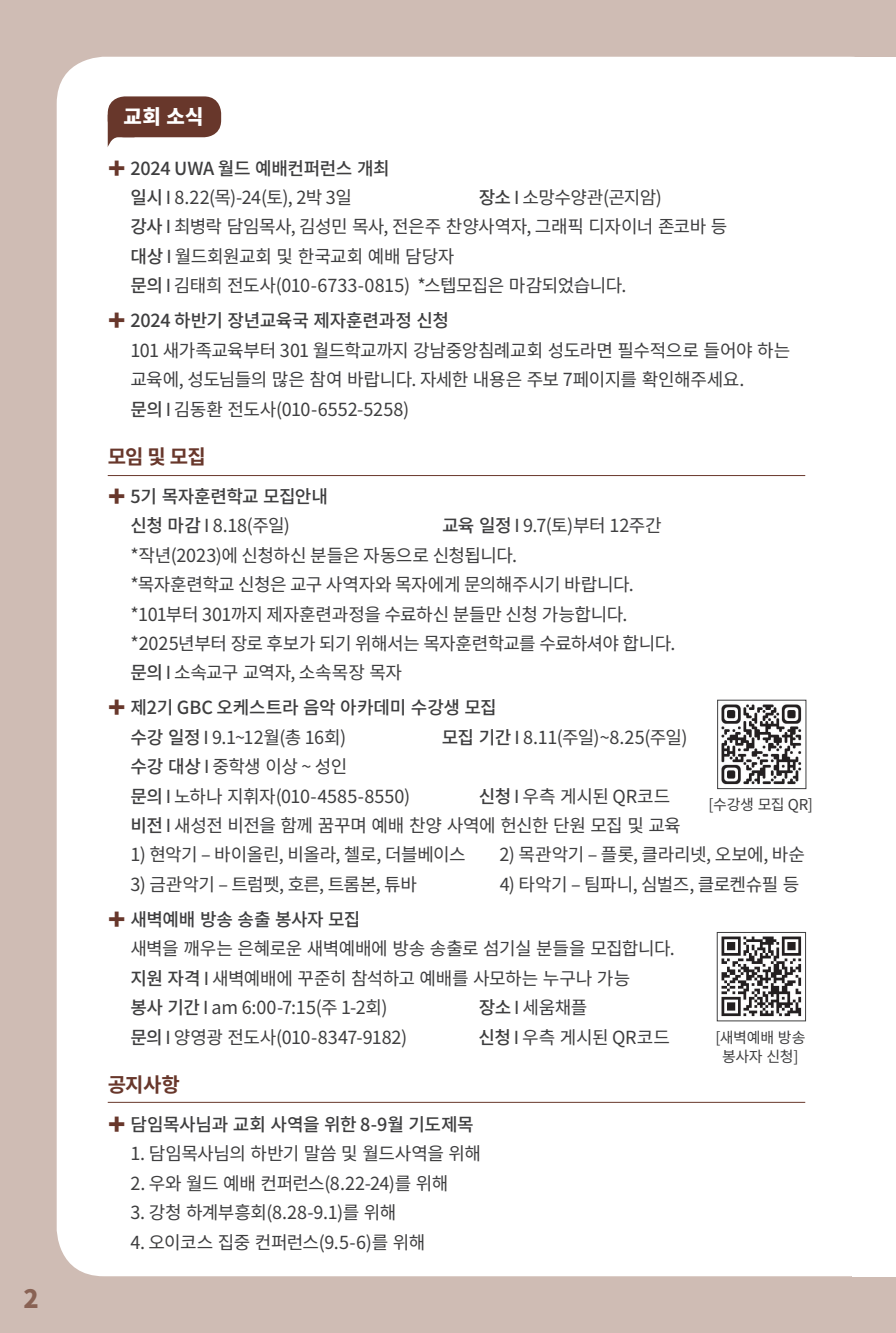
<style>
.page{position:relative;width:896px;height:1333px;background:#fff}
.page>*{position:absolute;margin:0;border:0;box-sizing:border-box;transform-origin:0 0}
.t1{font:900 25.2px "Noto Sans CJ Kkr";color:#896254}
.t2{font:700 20px "Noto Sans CJ Kkr";letter-spacing:-.04em;color:#68372b}
.t3{font:900 20px "Noto Sans CJ Kkr";color:#fff}
.t4{font:18px/29.4px "Noto Sans CJ Kkr";letter-spacing:-.025em;color:#3e3e3f}
.t5{font:500 18px/29.4px "Noto Sans CJ Kkr";letter-spacing:-.015em;color:#3e3e3f}
.t6{font:18px "Noto Sans CJ Kkr";letter-spacing:-.005em;color:#3e3e3f}
.t7{font:15px/19px "Noto Sans CJ Kkr";letter-spacing:-.025em;color:#3e3e3f;text-align:center}
.s1{font-weight:400;color:#68372b}
.s2{font-weight:400}
.s3{font-weight:500}
.s4{color:#68372b}
</style>
<div class="page">
<div style="left:0;top:0;width:896px;height:1332px;background:#cfbcb4"></div>
<div style="left:57px;top:57px;width:839px;height:1219px;background:#fff;border-radius:47px"></div>
<div style="left:851px;top:57px;width:45px;height:1219px;background:#fff"></div>
<div style="left:108px;top:96px;width:113px;height:41px;background:#68372b;border-radius:17px"></div>
<svg style="left:108px;top:124px;width:27px;height:22px"></svg>
<hr style="left:108px;top:475px;width:697px;height:1px;background:#68372b">
<hr style="left:108px;top:1101px;width:697px;height:1px;background:#68372b">
<img style="left:721px;top:936px;width:81px;height:81px">
<div style="left:717px;top:931px;width:89px;height:90px;border:1px solid #3e3e3f"></div>
<img style="left:721px;top:704px;width:81px;height:81px">
<div style="left:717px;top:699px;width:89px;height:90px;border:1px solid #3e3e3f"></div>
<h1 class="t1" style="left:23px;top:1284px;width:17px">2</h1>
<p class="t3" style="left:123px;top:105px;width:82px">교회 소식</p>
<p class="t5" style="left:130px;top:154px;width:261px;text-indent:-23px"><span class="s1">✚</span> 2024 UWA 월드 예배컨퍼런스 개최 일시<span class="s2">Ⅰ8.22(목)-24(토), 2박 3일</span></p>
<p class="t4" style="left:130px;top:183px;width:598px;text-indent:348px"><span class="s3">장소</span>Ⅰ소망수양관(곤지암) <span class="s3">강사</span>Ⅰ최병락 담임목사, 김성민 목사, 전은주 찬양사역자, 그래픽 디자이너 존코바 등 <span class="s3">대상</span>Ⅰ월드회원교회 및 한국교회 예배 담당자<br><span class="s3">문의</span>Ⅰ김태희 전도사(010-6733-0815) *스텝모집은 마감되었습니다.</p>
<p class="t4" style="left:130px;top:306px;width:661px;text-indent:-23px"><span class="s4">✚</span> <span class="s3">2024 하반기 장년교육국 제자훈련과정 신청<br></span>101 새가족교육부터 301 월드학교까지 강남중앙침례교회 성도라면 필수적으로 들어야 하는 교육에, 성도님들의 많은 참여 바랍니다. 자세한 내용은 주보 7페이지를 확인해주세요. <span class="s3">문의</span>Ⅰ김동환 전도사(010-6552-5258)</p>
<p class="t2" style="left:108px;top:445px;width:100px">모임 및 모집</p>
<p class="t5" style="left:130px;top:482px;width:199px;text-indent:-23px"><span class="s1">✚</span> 5기 목자훈련학교 모집안내 신청 마감<span class="s2">Ⅰ8.18(주일)</span></p>
<p class="t4" style="left:130px;top:511px;width:546px;text-indent:312px"><span class="s3">교육 일정</span>Ⅰ9.7(토)부터 12주간 *작년(2023)에 신청하신 분들은 자동으로 신청됩니다.<br>*목자훈련학교 신청은 교구 사역자와 목자에게 문의해주시기 바랍니다. *101부터 301까지 제자훈련과정을 수료하신 분들만 신청 가능합니다. *2025년부터 장로 후보가 되기 위해서는 목자훈련학교를 수료하셔야 합니다. <span class="s3">문의</span>Ⅰ소속교구 교역자, 소속목장 목자</p>
<p class="t5" style="left:130px;top:693px;width:368px;text-indent:-23px"><span class="s1">✚</span> 제2기 GBC 오케스트라 음악 아카데미 수강생 모집 수강 일정<span class="s2">Ⅰ9.1~12월(총 16회)</span></p>
<p class="t4" style="left:442px;top:723px;width:247px"><span class="s3">모집 기간</span>Ⅰ8.11(주일)~8.25(주일)</p>
<p class="t4" style="left:130px;top:752px;width:281px"><span class="s3">수강 대상</span>Ⅰ중학생 이상 ~ 성인 <span class="s3">문의</span>Ⅰ노하나 지휘자(010-4585-8550)</p>
<p class="t4" style="left:130px;top:781px;width:552px;text-indent:348px"><span class="s3">신청</span>Ⅰ우측 게시된 QR코드 <span class="s3">비전</span>Ⅰ새성전 비전을 함께 꿈꾸며 예배 찬양 사역에 헌신한 단원 모집 및 교육</p>
<p class="t4" style="left:130px;top:840px;width:337px">1) 현악기 – 바이올린, 비올라, 첼로, 더블베이스</p>
<p class="t6" style="left:499px;top:844px;width:307px">2) 목관악기 – 플롯, 클라리넷, 오보에, 바순</p>
<p class="t4" style="left:130px;top:869px;width:288px">3) 금관악기 – 트럼펫, 호른, 트롬본, 튜바</p>
<p class="t4" style="left:500px;top:869px;width:301px">4) 타악기 – 팀파니, 심벌즈, 클로켄슈필 등</p>
<p class="t4" style="left:130px;top:905px;width:546px;text-indent:-23px"><span class="s4">✚</span> <span class="s3">새벽예배 방송 송출 봉사자 모집<br></span>새벽을 깨우는 은혜로운 새벽예배에 방송 송출로 섬기실 분들을 모집합니다. <span class="s3">지원 자격</span>Ⅰ새벽예배에 꾸준히 참석하고 예배를 사모하는 누구나 가능<br><span class="s3">봉사 기간</span>Ⅰam 6:00-7:15(주 1-2회)</p>
<p class="t7" style="left:708px;top:795px;width:106px">[수강생 모집 QR]</p>
<p class="t4" style="left:479px;top:993px;width:110px"><span class="s3">장소</span>Ⅰ세움채플</p>
<p class="t4" style="left:130px;top:1022px;width:278px"><span class="s3">문의</span>Ⅰ양영광 전도사(010-8347-9182)</p>
<p class="t4" style="left:478px;top:1022px;width:193px"><span class="s3">신청</span>Ⅰ우측 게시된 QR코드</p>
<p class="t2" style="left:108px;top:1073px;width:74px">공지사항</p>
<p class="t5" style="left:108px;top:1109px;width:368px"><span class="s1">✚</span> 담임목사님과 교회 사역을 위한 8-9월 기도제목</p>
<p class="t4" style="left:130px;top:1139px;width:352px">1. 담임목사님의 하반기 말씀 및 월드사역을 위해</p>
<p class="t4" style="left:130px;top:1168px;width:319px">2. 우와 월드 예배 컨퍼런스(8.22-24)를 위해</p>
<p class="t4" style="left:130px;top:1198px;width:268px">3. 강청 하계부흥회(8.28-9.1)를 위해</p>
<p class="t4" style="left:130px;top:1227px;width:296px">4. 오이코스 집중 컨퍼런스(9.5-6)를 위해</p>
<p class="t7" style="left:715px;top:1028px;width:92px">[새벽예배 방송 봉사자 신청]</p>
</div>
